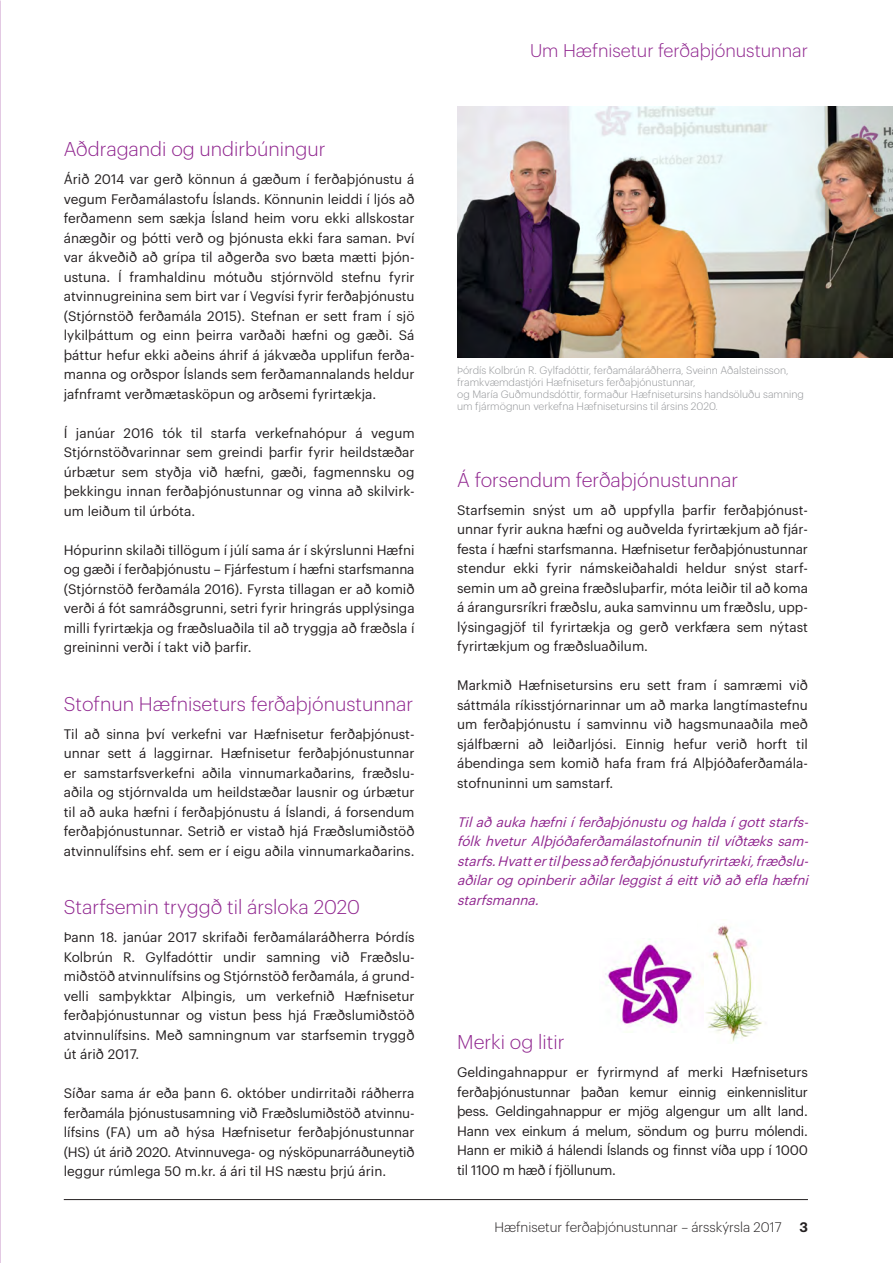
<style>
.page{position:relative;width:893px;height:1263px;background:#fff}
.page>*{position:absolute;margin:0;border:0;box-sizing:border-box;transform-origin:0 0}
.t1{font:300 19.5px "Graphik LC";color:#90268f}
.t2{font:300 18px "Graphik LC";color:#90268f}
.t3{font:13.5px/19.5px "Graphik LC";color:#231f20;text-align:justify}
.t4{font:italic 13.5px/19.5px "Graphik LC";color:#90268f;text-align:justify}
.t5{font:300 13.5px "Graphik LC";color:#231f20}
.t6{font:600 13.5px "Graphik LC";color:#231f20}
.t7{font:300 10.5px/12px "Graphik LC";color:#939598}
</style>
<div class="page">
<hr style="left:64px;top:1199px;width:744px;height:1px;background:#231f20">
<img style="left:457px;top:106px;width:436px;height:251px">
<img style="left:705px;top:925px;width:57px;height:117px">
<img style="left:605px;top:939px;width:99px;height:88px">
<h1 class="t1" style="left:64px;top:135px;width:263px">Aðdragandi og undirbúningur</h1>
<p class="t3" style="left:64px;top:168px;width:352px">Árið 2014 var gerð könnun á gæðum í ferðaþjónustu á vegum Ferðamálastofu Íslands. Könnunin leiddi í ljós að ferðamenn sem sækja Ísland heim voru ekki allskostar ánægðir og þótti verð og þjónusta ekki fara saman. Því var ákveðið að grípa til aðgerða svo bæta mætti þjón&shy;ustuna. Í framhaldinu mótuðu stjórnvöld stefnu fyrir atvinnugreinina sem birt var í Vegvísi fyrir ferðaþjónustu (Stjórnstöð ferðamála 2015). Stefnan er sett fram í sjö lykilþáttum og einn þeirra varðaði hæfni og gæði. Sá þáttur hefur ekki aðeins áhrif á jákvæða upplifun ferða&shy;manna og orðspor Íslands sem ferðamannalands heldur jafnframt verðmætasköpun og arðsemi fyrirtækja.</p>
<p class="t3" style="left:64px;top:422px;width:352px">Í janúar 2016 tók til starfa verkefnahópur á vegum Stjórnstöðvarinnar sem greindi þarfir fyrir heildstæðar úrbætur sem styðja við hæfni, gæði, fagmennsku og þekkingu innan ferðaþjónustunnar og vinna að skilvirk&shy;um leiðum til úrbóta.</p>
<p class="t3" style="left:64px;top:539px;width:352px">Hópurinn skilaði tillögum í júlí sama ár í skýrslunni Hæfni og gæði í ferðaþjónustu – Fjárfestum í hæfni starfsmanna (Stjórnstöð ferðamála 2016). Fyrsta tillagan er að komið verði á fót samráðsgrunni, setri fyrir hringrás upplýsinga milli fyrirtækja og fræðsluaðila til að tryggja að fræðsla í greininni verði í takt við þarfir.</p>
<h1 class="t1" style="left:64px;top:689px;width:351px">Stofnun Hæfniseturs ferðaþjónustunnar</h1>
<p class="t3" style="left:64px;top:723px;width:352px">Til að sinna því verkefni var Hæfnisetur ferðaþjónust&shy;unnar sett á laggirnar. Hæfnisetur ferðaþjónustunnar er samstarfsverkefni aðila vinnumarkaðarins, fræðslu&shy;aðila og stjórnvalda um heildstæðar lausnir og úrbætur til að auka hæfni í ferðaþjónustu á Íslandi, á forsendum ferðaþjónustunnar. Setrið er vistað hjá Fræðslumiðstöð atvinnulífsins ehf. sem er í eigu aðila vinnumarkaðarins.</p>
<h1 class="t1" style="left:64px;top:893px;width:298px">Starfsemin tryggð til ársloka 2020</h1>
<p class="t3" style="left:64px;top:927px;width:352px">Þann 18. janúar 2017 skrifaði ferðamálaráðherra Þórdís Kolbrún R. Gylfadóttir undir samning við Fræðslu&shy;miðstöð atvinnulífsins og Stjórnstöð ferðamála, á grund&shy;velli samþykktar Alþingis, um verkefnið Hæfnisetur ferðaþjónustunnar og vistun þess hjá Fræðslumiðstöð atvinnulífsins. Með samningnum var starfsemin tryggð út árið 2017.</p>
<p class="t3" style="left:64px;top:1082px;width:352px">Síðar sama ár eða þann 6. október undirritaði ráðherra ferðamála þjónustusamning við Fræðslumiðstöð atvinnu&shy;lífsins (FA) um að hýsa Hæfnisetur ferðaþjónustunnar (HS) út árið 2020. Atvinnuvega- og nýsköpunarráðuneytið leggur rúmlega 50 m.kr. á ári til HS næstu þrjú árin.</p>
<h2 class="t2" style="left:530px;top:38px;width:279px">Um Hæfnisetur ferðaþjónustunnar</h2>
<p class="t7" style="left:457px;top:364px;width:348px">Þórdís Kolbrún R. Gylfadóttir, ferðamálaráðherra, Sveinn Aðalsteinsson, framkvæmdastjóri Hæfniseturs ferðaþjónustunnar,<br>og María Guðmundsdóttir, formaður Hæfnisetursins handsöluðu samning um fjármögnun verkefna Hæfnisetursins til ársins 2020.</p>
<h1 class="t1" style="left:457px;top:466px;width:283px">Á forsendum ferðaþjónustunnar</h1>
<p class="t3" style="left:457px;top:499px;width:352px">Starfsemin snýst um að uppfylla þarfir ferðaþjónust&shy;unnar fyrir aukna hæfni og auðvelda fyrirtækjum að fjár&shy;festa í hæfni starfsmanna. Hæfnisetur ferðaþjónustunnar stendur ekki fyrir námskeiðahaldi heldur snýst starf&shy;semin um að greina fræðsluþarfir, móta leiðir til að koma á árangursríkri fræðslu, auka samvinnu um fræðslu, upp&shy;lýsingagjöf til fyrirtækja og gerð verkfæra sem nýtast fyrirtækjum og fræðsluaðilum.</p>
<p class="t3" style="left:457px;top:675px;width:352px">Markmið Hæfnisetursins eru sett fram í samræmi við sáttmála ríkisstjórnarinnar um að marka langtímastefnu um ferðaþjónustu í samvinnu við hagsmunaaðila með sjálfbærni að leiðarljósi. Einnig hefur verið horft til ábendinga sem komið hafa fram frá Alþjóðaferðamála&shy;stofnuninni um samstarf.</p>
<p class="t4" style="left:457px;top:811px;width:357px">Tilaðaukahæfniíferðaþjónustuog haldaígottstarfs&shy;fólkhveturAlþjóðaferðamálastofnunintilvíðtækssam&shy;starfs.Hvattertilþessaðferðaþjónustufyrirtæki,fræðslu&shy;aðilarog opinberiraðilarleggistáeittviðaðeflahæfni starfsmanna.</p>
<h1 class="t1" style="left:457px;top:1028px;width:109px">Merki og litir</h1>
<p class="t3" style="left:457px;top:1061px;width:352px">Geldingahnappur er fyrirmynd af merki Hæfniseturs ferðaþjónustunnar þaðan kemur einnig einkennislitur þess. Geldingahnappur er mjög algengur um allt land.<br>Hann vex einkum á melum, söndum og þurru mólendi.<br>Hann er mikið á hálendi Íslands og finnst víða upp í 1000 til 1100 m hæð í fjöllunum.</p>
<p class="t5" style="left:494px;top:1217px;width:289px">Hæfnisetur ferðaþjónustunnar – ársskýrsla 2017</p>
<p class="t6" style="left:799px;top:1216px;width:10px">3</p>
</div>
